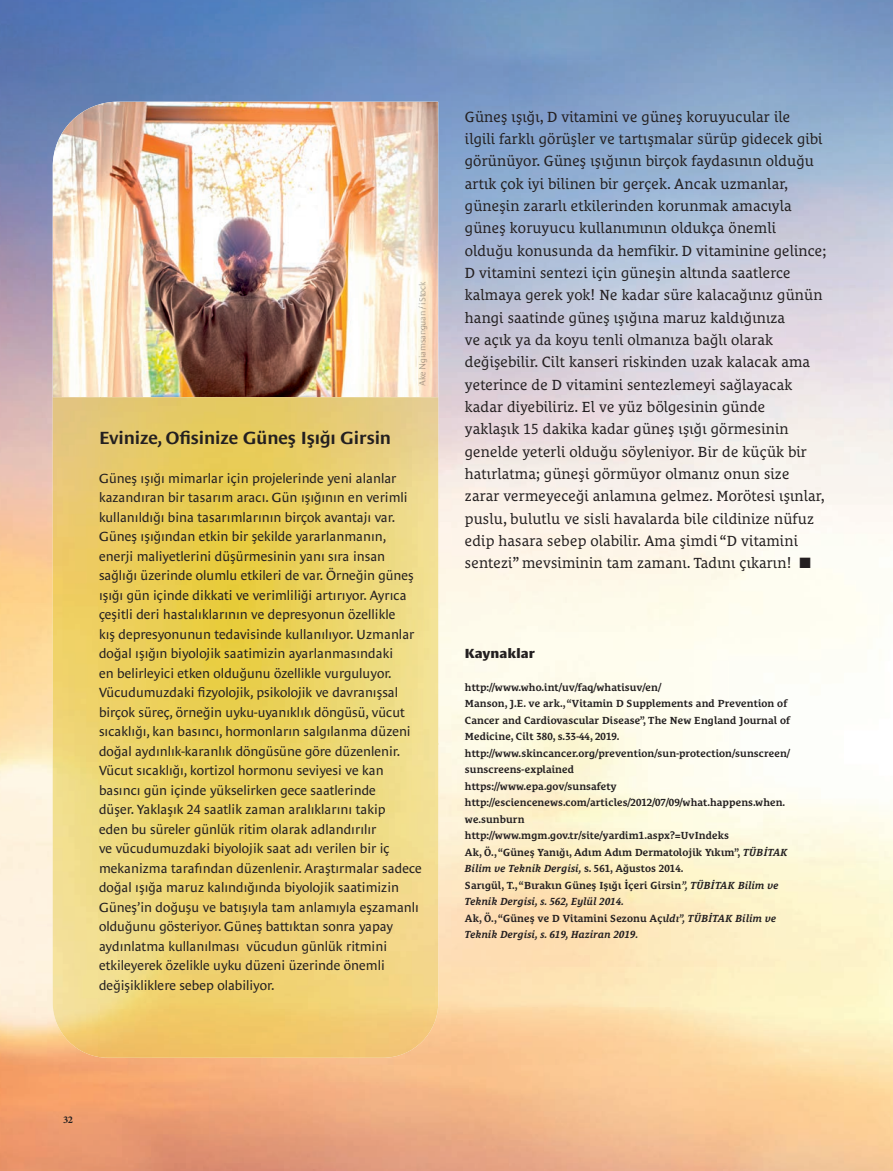
<style>
.page{position:relative;width:893px;height:1171px;background:#fff}
.page>*{position:absolute;margin:0;border:0;box-sizing:border-box;transform-origin:0 0}
.t1{font:600 expanded 18px "Le Monde Sans Pro";letter-spacing:-.005em;color:#231f20}
.t2{font:15px/22.4px "Le Monde Courrier Pro";letter-spacing:.01em;color:#231f20}
.t3{font:13.5px/19.5px "Le Monde Sans Pro";color:#231f20}
.t4{font:700 expanded 13.5px "Le Monde Sans Pro";letter-spacing:.01em;color:#231f20}
.t5{font:600 expanded 10.5px/16.5px "Le Monde Courrier Pro";letter-spacing:.01em;color:#231f20}
.t6{font:700 10.35px "Minion Pro";color:#231f20}
.t7{font:300 9px "Le Monde Sans Pro";letter-spacing:-.02em;color:#9a9995}
.t8{font:300 9px "Le Monde Sans Pro";color:#9a968b}
.s1{color:#9a9589}
.s2{color:#9a9082}
.s3{color:#9a9890}
.s4{color:#999890}
.s5{color:#999a9a}
.s6{color:#999a99}
.s7{color:#999a9b}
.s8{font-weight:700;font-style:italic;font-stretch:normal}
</style>
<div class="page">
<img style="left:0;top:0;width:893px;height:1170px">
<img style="left:53px;top:397px;width:47px;height:660px">
<img style="left:100px;top:397px;width:338px;height:660px">
<img style="left:53px;top:102px;width:385px;height:295px">
<img style="left:418px;top:281px;width:9px;height:104px">
<svg style="left:800px;top:558px;width:10px;height:10px"></svg>
<p class="t7" style="left:419px;top:385px;width:106px;rotate:-90deg"><span class="s1">Ak</span><span class="s2">e</span> <span class="s3">N i</span><span class="s2">g a</span> <span class="s4">san</span>guan <span class="s5">/ i</span><span class="s6">Stoc</span><span class="s7">k</span></p>
<p class="t8" style="left:419px;top:351px;width:9px;rotate:-90deg">m</p>
<h1 class="t1" style="left:99px;top:430px;width:294px">Evinize, Ofisinize Güneş Işığı Girsin</h1>
<p class="t3" style="left:99px;top:469px;width:324px">Güneş ışığı mimarlar için projelerinde yeni alanlar kazandıran bir tasarım aracı. Gün ışığının en verimli kullanıldığı bina tasarımlarının birçok avantajı var.<br>Güneş ışığından etkin bir şekilde yararlanmanın, enerji maliyetlerini düşürmesinin yanı sıra insan sağlığı üzerinde olumlu etkileri de var. Örneğin güneş ışığı gün içinde dikkati ve verimliliği artırıyor. Ayrıca çeşitli deri hastalıklarının ve depresyonun özellikle<br>kış depresyonunun tedavisinde kullanılıyor. Uzmanlar doğal ışığın biyolojik saatimizin ayarlanmasındaki<br>en belirleyici etken olduğunu özellikle vurguluyor.<br>Vücudumuzdaki fizyolojik, psikolojik ve davranışsal birçok süreç, örneğin uyku-uyanıklık döngüsü, vücut sıcaklığı, kan basıncı, hormonların salgılanma düzeni doğal aydınlık-karanlık döngüsüne göre düzenlenir.<br>Vücut sıcaklığı, kortizol hormonu seviyesi ve kan basıncı gün içinde yükselirken gece saatlerinde<br>düşer. Yaklaşık 24 saatlik zaman aralıklarını takip<br>eden bu süreler günlük ritim olarak adlandırılır<br>ve vücudumuzdaki biyolojik saat adı verilen bir iç mekanizma tarafından düzenlenir. Araştırmalar sadece doğal ışığa maruz kalındığında biyolojik saatimizin Güneş’in doğuşu ve batışıyla tam anlamıyla eşzamanlı olduğunu gösteriyor. Güneş battıktan sonra yapay aydınlatma kullanılması vücudun günlük ritmini etkileyerek özelikle uyku düzeni üzerinde önemli değişikliklere sebep olabiliyor.</p>
<p class="t2" style="left:465px;top:106px;width:363px">Güneş ışığı, D vitamini ve güneş koruyucular ile<br>ilgili farklı görüşler ve tartışmalar sürüp gidecek gibi görünüyor. Güneş ışığının birçok faydasının olduğu artık çok iyi bilinen bir gerçek. Ancak uzmanlar, güneşin zararlı etkilerinden korunmak amacıyla güneş koruyucu kullanımının oldukça önemli olduğu konusunda da hemfikir. D vitaminine gelince; D vitamini sentezi için güneşin altında saatlerce kalmaya gerek yok! Ne kadar süre kalacağınız günün hangi saatinde güneş ışığına maruz kaldığınıza<br>ve açık ya da koyu tenli olmanıza bağlı olarak değişebilir. Cilt kanseri riskinden uzak kalacak ama yeterince de D vitamini sentezlemeyi sağlayacak kadar diyebiliriz. El ve yüz bölgesinin günde<br>yaklaşık 15 dakika kadar güneş ışığı görmesinin genelde yeterli olduğu söyleniyor. Bir de küçük bir hatırlatma; güneşi görmüyor olmanız onun size zarar vermeyeceği anlamına gelmez. Morötesi ışınlar, puslu, bulutlu ve sisli havalarda bile cildinize nüfuz edip hasara sebep olabilir. Ama şimdi “D vitamini sentezi” mevsiminin tam zamanı. Tadını çıkarın!</p>
<p class="t4" style="left:465px;top:647px;width:72px">Kaynaklar</p>
<p class="t5" style="left:465px;top:679px;width:327px">http://www.who.int/uv/faq/whatisuv/en/<br>Manson, J.E. ve ark., “Vitamin D Supplements and Prevention of Cancer and Cardiovascular Disease”, The New England Journal of Medicine, Cilt 380, s.33-44, 2019. http://www.skincancer.org/prevention/sun-protection/sunscreen/ sunscreens-explained<br>https://www.epa.gov/sunsafety http://esciencenews.com/articles/2012/07/09/what.happens.when. we.sunburn http://www.mgm.gov.tr/site/yardim1.aspx?=UvIndeks<br>Ak, Ö., “Güneş Yanığı, Adım Adım Dermatolojik Yıkım”, <span class="s8">TÜBİTAK Bilim ve Teknik Dergisi,</span> s. 561, Ağustos 2014.<br>Sarıgül, T., “Bırakın Güneş Işığı İçeri Girsin<span class="s8">”, TÜBİTAK Bilim ve Teknik Dergisi, s. 562, Eylül 2014.<br></span>Ak, Ö., “Güneş ve D Vitamini Sezonu Açı<span class="s8">ldı”, TÜBİTAK Bilim ve Teknik Dergisi, s. 619, Haziran 2019.</span></p>
<p class="t6" style="left:63px;top:1112px;width:12px">32</p>
</div>
